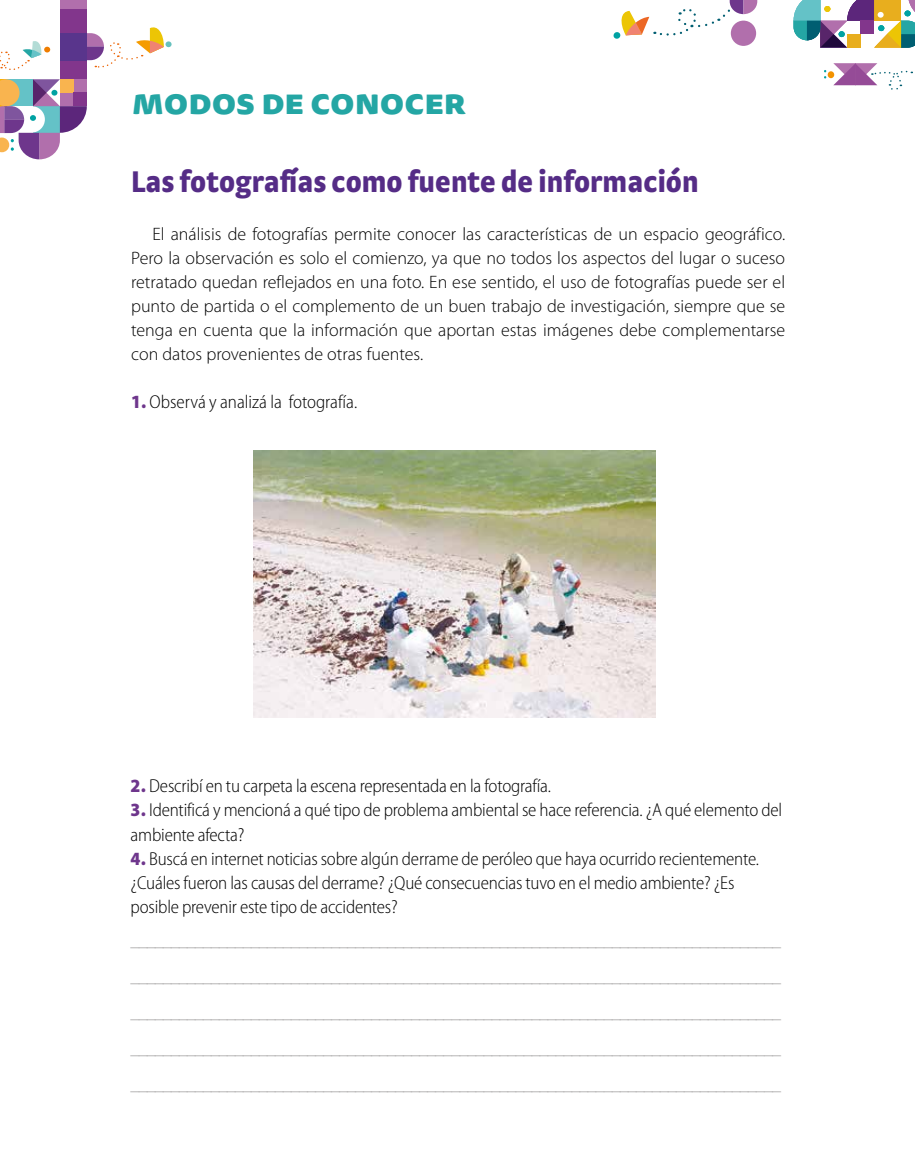
<style>
.page{position:relative;width:915px;height:1170px;background:#fff}
.page>*{position:absolute;margin:0;border:0;box-sizing:border-box;transform-origin:0 0}
.t1{font:800 34.5px "Tisa Sans Pro";color:#24a6a4;scale:1.04 1}
.t2{font:900 condensed 31.5px "Strada OT";color:#552c86}
.t3{font:300 semi-condensed 18.75px/24px "Myriad Pro";letter-spacing:-.01em;color:#000}
.t4{font:300 semi-condensed 18px/36px "Myriad Pro";color:#b3b2b2;text-align:justify}
.t5{font:300 18px/24px "Myriad Pro";color:#000;text-align:justify}
.s1{font-weight:900;color:#6e368c}
</style>
<div class="page">
<div style="left:60px;top:0;width:27px;height:9px;background:#b16fac"></div>
<div style="left:60px;top:9px;width:27px;height:24px;background:#82368c"></div>
<svg style="left:0;top:27px;width:171px;height:132px"></svg>
<div style="left:827px;top:71px;width:6px;height:7px;background:#f39200;border-radius:50%"></div>
<svg style="left:833px;top:63px;width:79px;height:27px"></svg>
<svg style="left:613px;top:0;width:301px;height:48px"></svg>
<img style="left:253px;top:451px;width:402px;height:266px">
<h1 class="t1" style="left:132px;top:76px;width:322px">MODOS DE CONOCER</h1>
<h2 class="t2" style="left:131px;top:162px;width:568px">Las fotografías como fuente de información</h2>
<p class="t5" style="left:131px;top:222px;width:655px;text-indent:21px">El análisis de fotografías permite conocer las características de un espacio geográfico.<br>Pero la observación es solo el comienzo, ya que no todos los aspectos del lugar o suceso retratado quedan reflejados en una foto. En ese sentido, el uso de fotografías puede ser el punto de partida o el complemento de un buen trabajo de investigación, siempre que se tenga en cuenta que la información que aportan estas imágenes debe complementarse con datos provenientes de otras fuentes.</p>
<p class="t3" style="left:131px;top:390px;width:228px"><span class="s1">1.</span> Observá y analizá la fotografía.</p>
<p class="t3" style="left:131px;top:774px;width:422px"><span class="s1">2.</span> Describí en tu carpeta la escena representada en la fotografía.</p>
<p class="t3" style="left:131px;top:798px;width:653px"><span class="s1">3.</span> Identificá y mencioná a qué tipo de problema ambiental se hace referencia. ¿A qué elemento del ambiente afecta?</p>
<p class="t3" style="left:131px;top:846px;width:629px"><span class="s1">4.</span> Buscá en internet noticias sobre algún derrame de peróleo que haya ocurrido recientemente. ¿Cuáles fueron las causas del derrame? ¿Qué consecuencias tuvo en el medio ambiente? ¿Es posible prevenir este tipo de accidentes?</p>
<p class="t4" style="left:131px;top:922px;width:651px">_________________________________________________________________________________ _________________________________________________________________________________ _________________________________________________________________________________ _________________________________________________________________________________ _________________________________________________________________________________</p>
</div>
